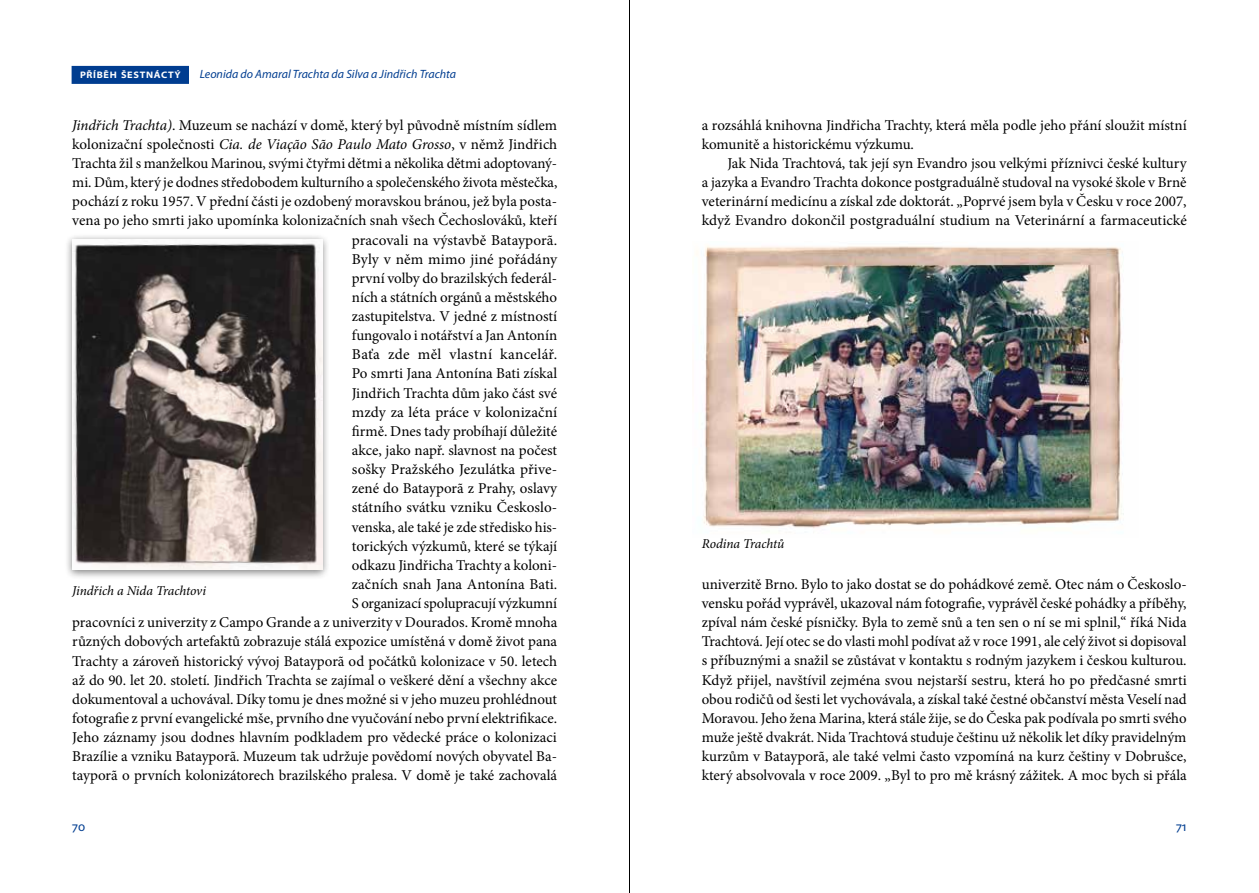
<style>
.page{position:relative;width:1259px;height:893px;background:#fff}
.page>*{position:absolute;margin:0;border:0;box-sizing:border-box;transform-origin:0 0}
.t1{font:15px/19.2px "Minion Pro";color:#000;text-align:justify}
.t2{font:italic 13.5px "Minion Pro";letter-spacing:-.01em;color:#000}
.t3{font:13.5px "Myriad Pro";color:#003d90}
.t4{font:italic 12px "Myriad Pro";color:#003d90}
.t5{font:700 semi-expanded 9.45px "Myriad Pro";letter-spacing:.07em;color:#fff}
.s1{font-style:italic}
</style>
<div class="page">
<hr style="left:629px;top:0;width:1px;height:893px;background:#000">
<div style="left:72px;top:66px;width:117px;height:18px;background:#003d90"></div>
<div style="left:64px;top:233px;width:266px;height:347px;background:#000;opacity:.5"></div>
<img style="left:72px;top:239px;width:250px;height:330px">
<img style="left:702px;top:246px;width:422px;height:286px">
<p class="t5" style="left:80px;top:69px;width:102px">PŘÍBĚH ŠESTNÁCTÝ</p>
<p class="t4" style="left:200px;top:67px;width:258px">Leonida do Amaral Trachta da Silva a Jindřich Trachta</p>
<p class="t1" style="left:72px;top:115px;width:486px;text-align:right"><span class="s1">Jindřich Trachta)</span>. Muzeum se nachází v domě, který byl původně místním sídlem kolonizační společnosti <span class="s1">Cia. de Viação São Paulo Mato Grosso</span>, v němž Jindřich Trachta žil s manželkou Marinou, svými čtyřmi dětmi a několika dětmi adoptovaný&shy;mi. Dům, který je dodnes středobodem kulturního a společenského života městečka, pochází z roku 1957. V přední části je ozdobený moravskou bránou, jež byla posta&shy;vena po jeho smrti jako upomínka kolonizačních snah všech Čechoslováků, kteří pracovali na výstavbě Batayporã.<br>Byly v něm mimo jiné pořádány<br>první volby do brazilských federál-<br>ních a státních orgánů a městského<br>zastupitelstva. V jedné z místností<br>fungovalo i notářství a Jan Antonín<br>Baťa zde měl vlastní kancelář.<br>Po smrti Jana Antonína Bati získal<br>Jindřich Trachta dům jako část své<br>mzdy za léta práce v kolonizační<br>firmě. Dnes tady probíhají důležité<br>akce, jako např. slavnost na počest<br>sošky Pražského Jezulátka přive-<br>zené do Batayporã z Prahy, oslavy<br>státního svátku vzniku Českoslo-<br>venska, ale také je zde středisko his-<br>torických výzkumů, které se týkají<br>odkazu Jindřicha Trachty a koloni-<br>začních snah Jana Antonína Bati.<br>S organizací spolupracují výzkumní<br>pracovníci z univerzity z Campo Grande a z univerzity v Dourados. Kromě mnoha různých dobových artefaktů zobrazuje stálá expozice umístěná v domě život pana Trachty a zároveň historický vývoj Batayporã od počátků kolonizace v 50. letech až do 90. let 20. století. Jindřich Trachta se zajímal o veškeré dění a všechny akce dokumentoval a uchovával. Díky tomu je dnes možné si v jeho muzeu prohlédnout fotografie z první evangelické mše, prvního dne vyučování nebo první elektrifikace.<br>Jeho záznamy jsou dodnes hlavním podkladem pro vědecké práce o kolonizaci Brazílie a vzniku Batayporã. Muzeum tak udržuje povědomí nových obyvatel Ba&shy;tayporã o prvních kolonizátorech brazilského pralesa. V domě je také zachovalá</p>
<p class="t1" style="left:702px;top:115px;width:486px">a rozsáhlá knihovna Jindřicha Trachty, která měla podle jeho přání sloužit místní komunitě a historickému výzkumu.</p>
<p class="t1" style="left:702px;top:154px;width:486px;text-indent:26px">Jak Nida Trachtová, tak její syn Evandro jsou velkými příznivci české kultury a jazyka a Evandro Trachta dokonce postgraduálně studoval na vysoké škole v Brně veterinární medicínu a získal zde doktorát. „Poprvé jsem byla v Česku v roce 2007, když Evandro dokončil postgraduální studium na Veterinární a farmaceutické</p>
<p class="t2" style="left:702px;top:534px;width:84px">Rodina Trachtů</p>
<p class="t1" style="left:702px;top:575px;width:486px">univerzitě Brno. Bylo to jako dostat se do pohádkové země. Otec nám o Českoslo&shy;vensku pořád vyprávěl, ukazoval nám fotografie, vyprávěl české pohádky a příběhy, zpíval nám české písničky. Byla to země snů a ten sen o ní se mi splnil,“ říká Nida Trachtová. Její otec se do vlasti mohl podívat až v roce 1991, ale celý život si dopisoval s příbuznými a snažil se zůstávat v kontaktu s rodným jazykem i českou kulturou.<br>Když přijel, navštívil zejména svou nejstarší sestru, která ho po předčasné smrti obou rodičů od šesti let vychovávala, a získal také čestné občanství města Veselí nad Moravou. Jeho žena Marina, která stále žije, se do Česka pak podívala po smrti svého muže ještě dvakrát. Nida Trachtová studuje češtinu už několik let díky pravidelným kurzům v Batayporã, ale také velmi často vzpomíná na kurz češtiny v Dobrušce, který absolvovala v roce 2009. „Byl to pro mě krásný zážitek. A moc bych si přála</p>
<p class="t2" style="left:72px;top:581px;width:135px">Jindřich a Nida Trachtovi</p>
<p class="t3" style="left:72px;top:818px;width:14px">70</p>
<p class="t3" style="left:1176px;top:818px;width:12px">71</p>
</div>
